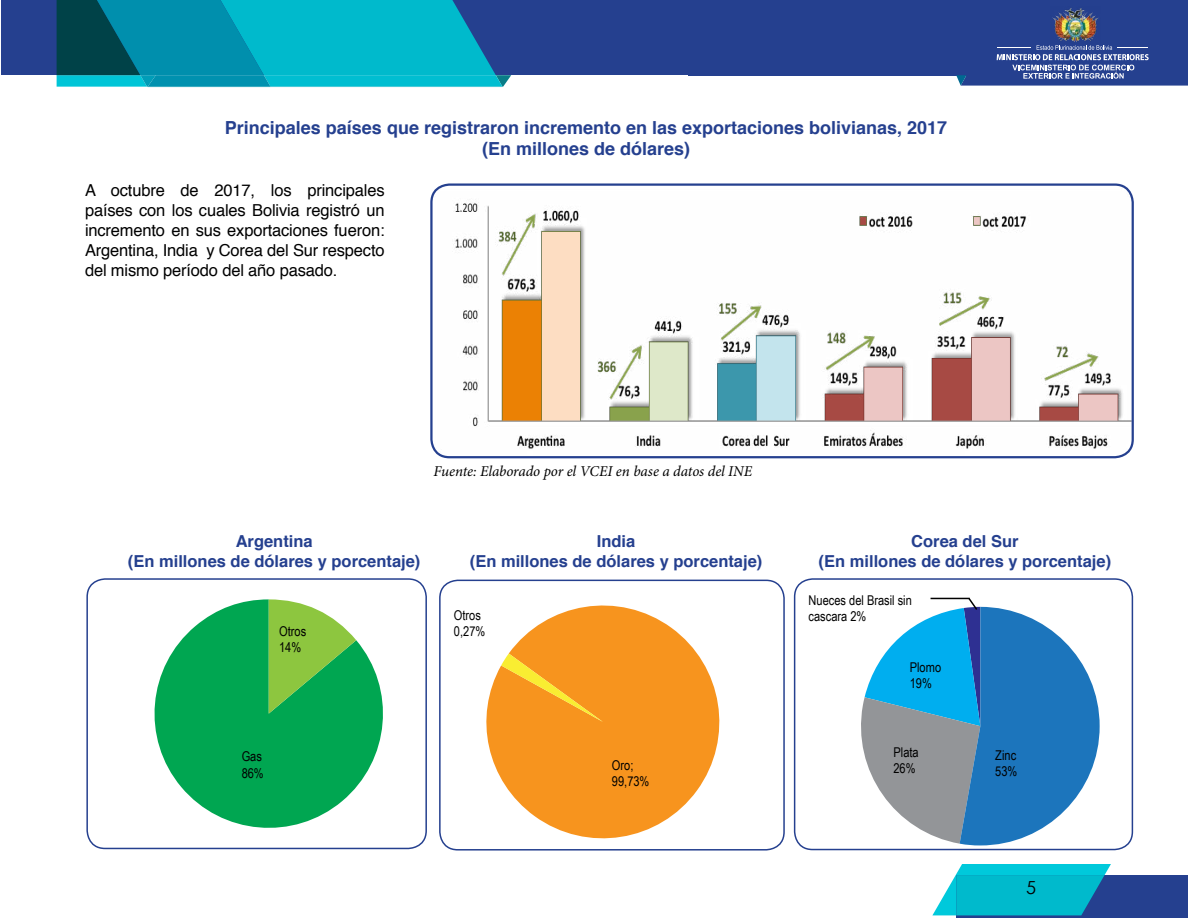
<style>
.page{position:relative;width:1188px;height:918px;background:#fff}
.page>*{position:absolute;margin:0;border:0;box-sizing:border-box;transform-origin:0 0}
.t1{font:700 18px/21.6px "Helvetica";color:#25408f;text-align:center}
.t2{font:18px "Century Gothic";color:#000}
.t3{font:16.5px/19.8px "Helvetica";letter-spacing:-.01em;color:#000;text-align:justify}
.t4{font:700 16.5px/19.8px "Helvetica";color:#25408f;text-align:center}
.t5{font:italic 15px "Minion Pro";letter-spacing:-.005em;color:#000}
.t6{font:13.5px/16.2px "Arial Narrow";color:#000}
</style>
<div class="page">
<div style="left:1px;top:0;width:695px;height:75px;background:#25408f"></div>
<svg style="left:57px;top:0;width:455px;height:87px;background:#0498b0"></svg>
<div style="left:688px;top:0;width:500px;height:75px;background:#25408f"></div>
<div style="left:956px;top:875px;width:232px;height:43px;background:#25408f"></div>
<svg style="left:932px;top:864px;width:179px;height:51px"></svg>
<svg style="left:956px;top:45px;width:232px;height:41px"></svg>
<img style="left:1052px;top:8px;width:46px;height:34px">
<img style="left:433px;top:186px;width:700px;height:271px">
<div style="left:430px;top:183px;width:704px;height:275px;border:2px solid #25408f;border-radius:18px"></div>
<div style="left:794px;top:578px;width:339px;height:272px;border:2px solid #25408f;border-radius:18px"></div>
<div style="left:86px;top:578px;width:341px;height:271px;border:2px solid #25408f;border-radius:18px"></div>
<svg style="left:861px;top:597px;width:239px;height:248px"></svg>
<div style="left:439px;top:580px;width:346px;height:271px;border:2px solid #25408f;border-radius:18px"></div>
<svg style="left:472px;top:605px;width:263px;height:246px;fill:#f7941e"></svg>
<svg style="left:501px;top:654px;width:102px;height:68px;background:#f79f22"></svg>
<svg style="left:154px;top:599px;width:229px;height:229px;fill:#00a651"></svg>
<svg style="left:269px;top:599px;width:87px;height:115px;background:#6cc25a"></svg>
<p class="t1" style="left:225px;top:117px;width:724px">Principales países que registraron incremento en las exportaciones bolivianas, 2017 (En millones de dólares)</p>
<p class="t3" style="left:85px;top:181px;width:301px">A octubre de 2017, los principales países con los cuales Bolivia registró un incremento en sus exportaciones fueron:<br>Argentina, India y Corea del Sur respecto del mismo período del año pasado.</p>
<p class="t5" style="left:434px;top:461px;width:320px">Fuente: Elaborado por el VCEI en base a datos del INE</p>
<p class="t4" style="left:128px;top:532px;width:294px">Argentina<br>(En millones de dólares y porcentaje)</p>
<p class="t6" style="left:279px;top:623px;width:29px">Otros<br>14%</p>
<p class="t4" style="left:470px;top:532px;width:294px">India<br>(En millones de dólares y porcentaje)</p>
<p class="t6" style="left:454px;top:606px;width:33px">Otros<br>0,27%</p>
<p class="t4" style="left:819px;top:532px;width:294px">Corea del Sur<br>(En millones de dólares y porcentaje)</p>
<p class="t6" style="left:809px;top:592px;width:105px">Nueces del Brasil sin cascara 2%</p>
<p class="t6" style="left:910px;top:659px;width:33px">Plomo<br>19%</p>
<p class="t6" style="left:242px;top:748px;width:24px">Gas<br>86%</p>
<p class="t6" style="left:893px;top:744px;width:27px">Plata<br>26%</p>
<p class="t6" style="left:612px;top:757px;width:39px">Oro;<br>99,73%</p>
<p class="t6" style="left:995px;top:747px;width:24px">Zinc<br>53%</p>
<p class="t2" style="left:1026px;top:877px;width:11px">5</p>
</div>
